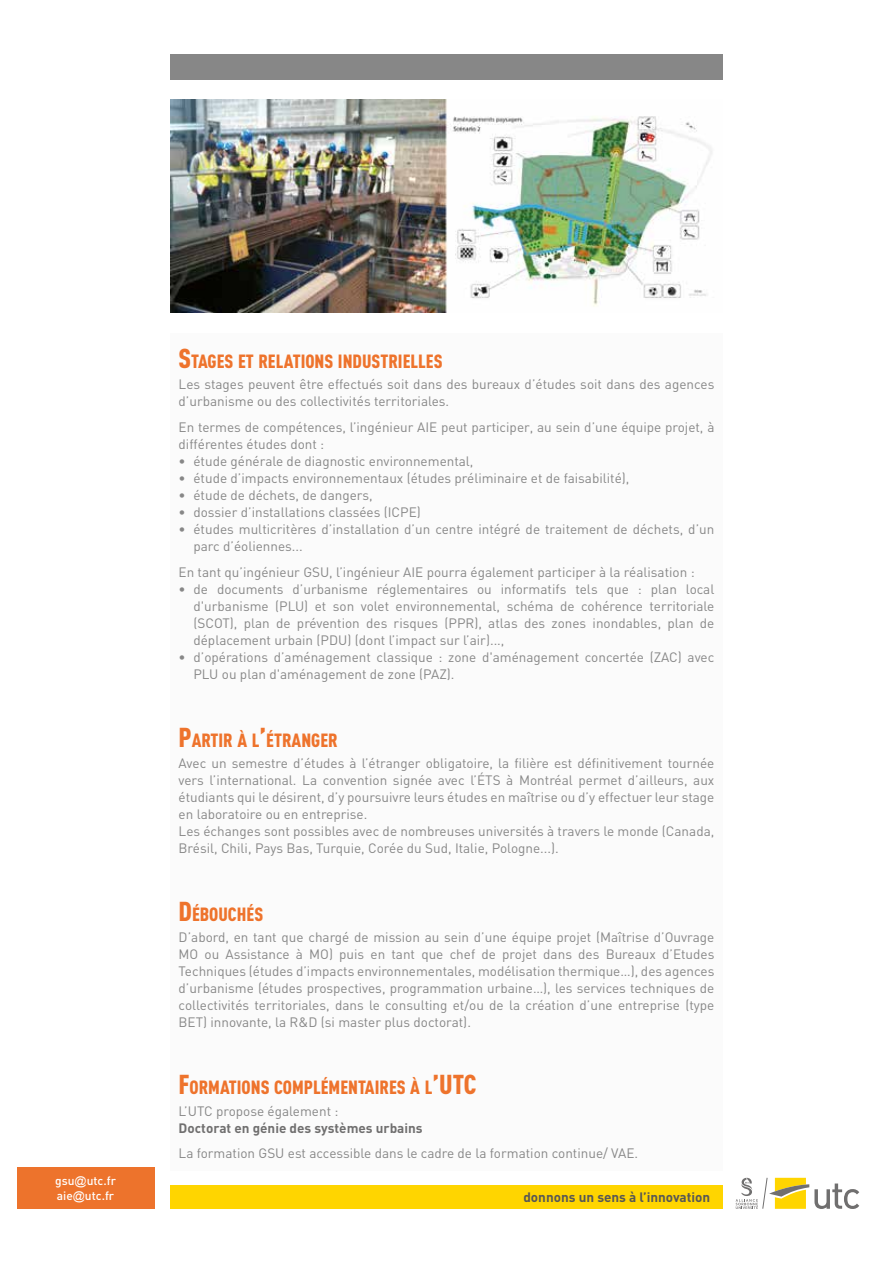
<style>
.page{position:relative;width:893px;height:1263px;background:#fff}
.page>*{position:absolute;margin:0;border:0;box-sizing:border-box;transform-origin:0 0}
.t1{font:900 18.9px "DIN Cond";color:#ee732c}
.t2{font:13.5px/17.1px "DIN";color:#878787}
.t3{font:700 13.5px "DIN";color:#706f6f}
.t4{font:700 13.5px "DIN";color:#575756}
.t5{font:500 12px/15px "DIN";color:#fff}
.s1{font-family:"Arial";font-weight:400}
.s2{font-size:27px}
</style>
<div class="page">
<div style="left:170px;top:1185px;width:553px;height:24px;background:#ffd500"></div>
<div style="left:170px;top:54px;width:553px;height:26px;background:#878787"></div>
<svg style="left:736px;top:1178px;width:123px;height:31px"></svg>
<img style="left:170px;top:99px;width:542px;height:213px">
<div style="left:170px;top:334px;width:553px;height:837px;background:#fbfbfb"></div>
<div style="left:17px;top:1167px;width:137px;height:42px;background:#ed732c"></div>
<p class="t5" style="left:55px;top:1173px;width:62px">gsu<span class="s1">@</span>utc.fr aie<span class="s1">@</span>utc.fr</p>
<h1 class="t1" style="left:179px;top:349px;width:265px"><span class="s2">S</span>TAGES ET RELATIONS INDUSTRIELLES</h1>
<p class="t2" style="left:179px;top:376px;width:537px">Les stages peuvent être effectués soit dans des bureaux d’études soit dans des agences d’urbanisme ou des collectivités territoriales.</p>
<p class="t2" style="left:179px;top:418px;width:537px">En termes de compétences, l’ingénieur AIE peut participer, au sein d’une équipe projet, à différentes études dont :</p>
<p class="t2" style="left:179px;top:452px;width:296px">• étude générale de diagnostic environnemental,</p>
<p class="t2" style="left:179px;top:469px;width:452px">• étude d’impacts environnementaux (études préliminaire et de faisabilité),</p>
<p class="t2" style="left:179px;top:486px;width:196px">• étude de déchets, de dangers,</p>
<p class="t2" style="left:179px;top:503px;width:244px">• dossier d’installations classées (ICPE)</p>
<p class="t2" style="left:193px;top:520px;width:522px;text-indent:-15px">• études multicritères d’installation d’un centre intégré de traitement de déchets, d’un parc d’éoliennes...</p>
<p class="t2" style="left:179px;top:563px;width:518px">En tant qu’ingénieur GSU, l’ingénieur AIE pourra également participer à la réalisation :</p>
<p class="t2" style="left:193px;top:580px;width:522px;text-align:justify;text-indent:-15px">• de documents d’urbanisme réglementaires ou informatifs tels que : plan local d'urbanisme (PLU) et son volet environnemental, schéma de cohérence territoriale (SCOT), plan de prévention des risques (PPR), atlas des zones inondables, plan de déplacement urbain (PDU) (dont l’impact sur l’air)...,</p>
<p class="t2" style="left:193px;top:648px;width:522px;text-indent:-15px">• d’opérations d’aménagement classique : zone d'aménagement concertée (ZAC) avec<br>PLU ou plan d'aménagement de zone (PAZ).</p>
<h1 class="t1" style="left:179px;top:728px;width:161px"><span class="s2">P</span>ARTIR À L<span class="s2">’</span>ÉTRANGER</h1>
<p class="t2" style="left:179px;top:754px;width:537px">Avec un semestre d’études à l’étranger obligatoire, la filière est définitivement tournée vers l’international. La convention signée avec l’ÉTS à Montréal permet d’ailleurs, aux étudiants qui le désirent, d’y poursuivre leurs études en maîtrise ou d’y effectuer leur stage en laboratoire ou en entreprise.<br>Les échanges sont possibles avec de nombreuses universités à travers le monde (Canada, Brésil, Chili, Pays Bas, Turquie, Corée du Sud, Italie, Pologne...).</p>
<h1 class="t1" style="left:179px;top:902px;width:86px"><span class="s2">D</span>ÉBOUCHÉS</h1>
<p class="t2" style="left:179px;top:928px;width:537px;text-align:justify">D’abord, en tant que chargé de mission au sein d’une équipe projet (Maîtrise d’Ouvrage MO ou Assistance à MO) puis en tant que chef de projet dans des Bureaux d’Etudes Techniques (études d’impacts environnementales, modélisation thermique…), des agences d’urbanisme (études prospectives, programmation urbaine…), les services techniques de collectivités territoriales, dans le consulting et/ou de la création d’une entreprise (type BET) innovante, la R&amp;D (si master plus doctorat).</p>
<h1 class="t1" style="left:179px;top:1076px;width:274px"><span class="s2">F</span>ORMATIONS COMPLÉMENTAIRES À L<span class="s2">’UTC</span></h1>
<p class="t2" style="left:179px;top:1102px;width:161px">L’UTC propose également :</p>
<p class="t3" style="left:179px;top:1119px;width:246px">Doctorat en génie des systèmes urbains</p>
<p class="t2" style="left:179px;top:1145px;width:461px">La formation GSU est accessible dans le cadre de la formation continue/ VAE.</p>
<p class="t4" style="left:523px;top:1188px;width:188px">donnons un sens à l’innovation</p>
</div>
